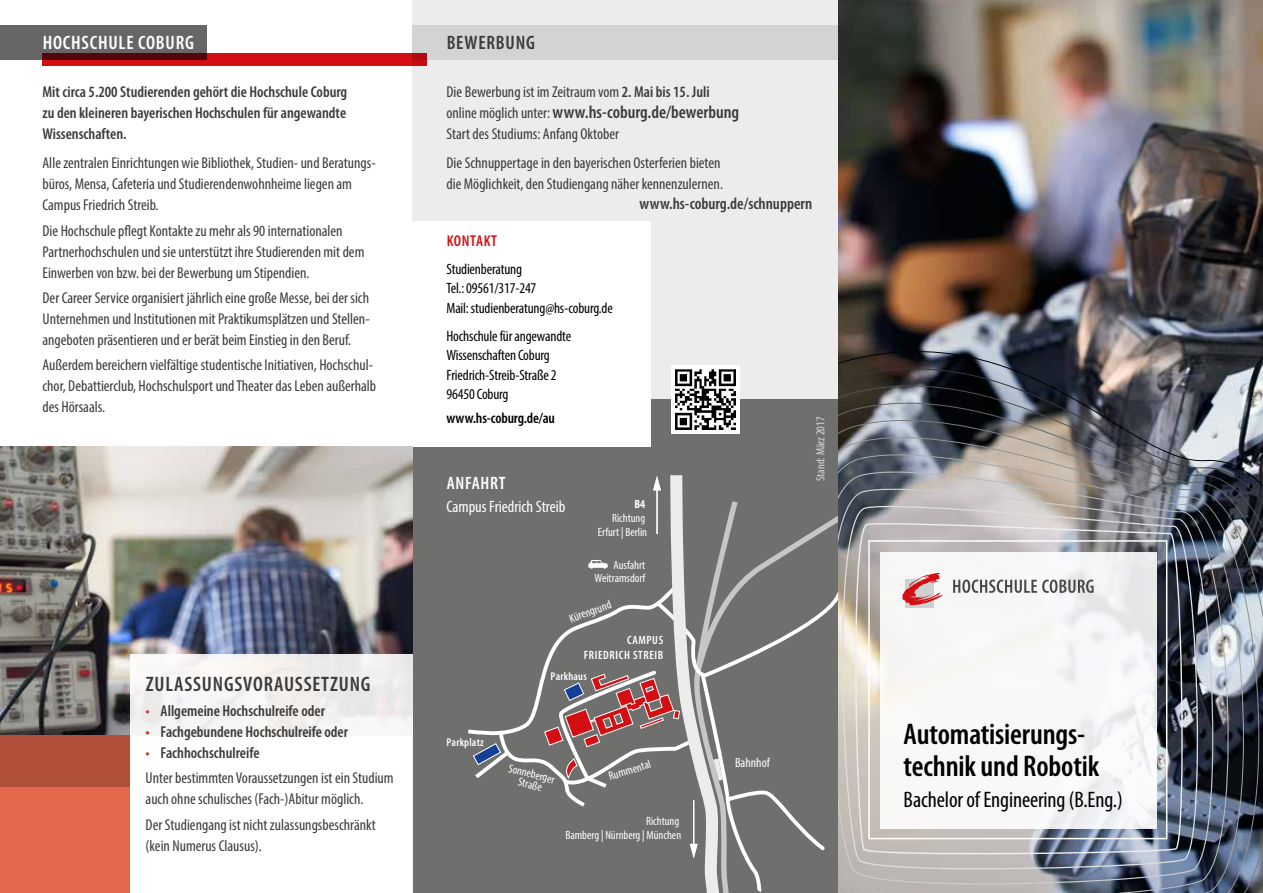
<style>
.page{position:relative;width:1263px;height:893px;background:#fff}
.page>*{position:absolute;margin:0;border:0;box-sizing:border-box;transform-origin:0 0}
.t1{font:600 condensed 30px/31.5px "Myriad Pro";letter-spacing:-.005em;color:#000}
.t2{font:condensed 22.5px "Myriad Pro";letter-spacing:-.005em;color:#000}
.t3{font:600 condensed 21px "Myriad Pro";letter-spacing:.04em;color:#3b3b3a}
.t4{font:600 condensed 19.5px "Myriad Pro";letter-spacing:.04em;color:#fff}
.t5{font:600 condensed 19.5px "Myriad Pro";letter-spacing:.04em;color:#3b3b3a}
.t6{font:600 condensed 18px "Myriad Pro";color:#3b3b3a}
.t7{font:600 condensed 18px "Myriad Pro";letter-spacing:.04em;color:#fff}
.t8{font:600 condensed 16.5px "Myriad Pro";color:#3b3b3a}
.t9{font:condensed 16.5px "Myriad Pro";color:#fff}
.t10{font:condensed 15.75px/21px "Myriad Pro";color:#3b3b3a}
.t11{font:600 condensed 15.75px/21px "Myriad Pro";color:#3b3b3a;text-align:justify}
.t12{font:600 condensed 15.75px "Myriad Pro";letter-spacing:.04em;color:#d40f14}
.t13{font:condensed 15px/19.5px "Myriad Pro";letter-spacing:-.01em;color:#000}
.t14{font:600 condensed 15px "Myriad Pro";letter-spacing:-.01em;color:#000}
.t15{font:condensed 13.35px "Myriad Pro";color:#fff}
.t16{font:condensed 12px/14.4px "Myriad Pro";color:#fff;text-align:right}
.t17{font:600 condensed 12px/14.4px "Myriad Pro";letter-spacing:.05em;color:#fff;text-align:right}
.t18{font:condensed 12px "Myriad Pro";color:#dadada}
.t19{font:700 condensed 12px "Myriad Pro";color:#fff}
.t20{font:600 condensed 11.4px "Myriad Pro";letter-spacing:.02em;color:#fff}
.s1{color:#d13425}
.s2{font-weight:600;color:#d13425}
.s3{font-weight:600}
.s4{font-weight:400;font-size:15.75px}
</style>
<div class="page">
<img style="left:838px;top:0;width:425px;height:314px">
<img style="left:838px;top:314px;width:425px;height:20px">
<svg style="left:838px;top:334px;width:425px;height:21px;background:#5d5d63"></svg>
<svg style="left:838px;top:355px;width:425px;height:21px;background:#4d4a4e"></svg>
<img style="left:838px;top:376px;width:425px;height:20px">
<svg style="left:838px;top:396px;width:425px;height:21px;background:#565a61"></svg>
<svg style="left:838px;top:417px;width:425px;height:21px;background:#707277"></svg>
<img style="left:838px;top:438px;width:425px;height:455px">
<img style="left:838px;top:458px;width:410px;height:435px">
<img style="left:838px;top:479px;width:389px;height:414px">
<img style="left:838px;top:500px;width:369px;height:376px">
<svg style="left:849px;top:520px;width:338px;height:337px"></svg>
<div style="left:868px;top:540px;width:299px;height:299px;border:2px solid #fff"></div>
<div style="left:412px;top:0;width:426px;height:448px;background:#ececed"></div>
<div style="left:412px;top:400px;width:426px;height:493px;background:#6f6f6e"></div>
<img style="left:0;top:446px;width:412px;height:290px">
<div style="left:0;top:736px;width:130px;height:157px;background:#e2674b"></div>
<div style="left:0;top:736px;width:130px;height:51px;background:#b1503a"></div>
<div style="left:130px;top:655px;width:282px;height:238px;background:linear-gradient(to bottom,#f2f1f0,#fff)"></div>
<div style="left:412px;top:221px;width:239px;height:225px;background:#fff"></div>
<div style="left:672px;top:366px;width:68px;height:68px;background:#fff"></div>
<img style="left:676px;top:370px;width:60px;height:60px">
<svg style="left:723px;top:501px;width:115px;height:392px"></svg>
<svg style="left:468px;top:545px;width:370px;height:347px"></svg>
<svg style="left:472px;top:743px;width:29px;height:22px"></svg>
<svg style="left:544px;top:475px;width:179px;height:418px"></svg>
<div style="left:412px;top:26px;width:426px;height:34px;background:#d3d3d4"></div>
<div style="left:0;top:26px;width:206px;height:34px;background:#666"></div>
<svg style="left:43px;top:53px;width:384px;height:13px;background:#b50c11"></svg>
<p class="t4" style="left:43px;top:30px;width:153px">HOCHSCHULE COBURG</p>
<p class="t5" style="left:447px;top:30px;width:90px">BEWERBUNG</p>
<p class="t11" style="left:43px;top:81px;width:306px">Mit circa 5.200 Studierenden gehört die Hochschule Coburg zu den kleineren bayerischen Hochschulen für angewandte Wissenschaften.</p>
<p class="t10" style="left:43px;top:152px;width:335px">Alle zentralen Einrichtungen wie Bibliothek, Studien- und Beratungs&shy;büros, Mensa, Cafeteria und Studierendenwohnheime liegen am<br>Campus Friedrich Streib.</p>
<p class="t10" style="left:43px;top:220px;width:323px">Die Hochschule pflegt Kontakte zu mehr als 90 internationalen<br>Partnerhochschulen und sie unterstützt ihre Studierenden mit dem<br>Einwerben von bzw. bei der Bewerbung um Stipendien.</p>
<p class="t10" style="left:43px;top:287px;width:328px;text-align:justify">Der Career Service organisiert jährlich eine große Messe, bei der sich Unternehmen und Institutionen mit Praktikumsplätzen und Stellen&shy;angeboten präsentieren und er berät beim Einstieg in den Beruf.</p>
<p class="t10" style="left:43px;top:354px;width:335px">Außerdem bereichern vielfältige studentische Initiativen, Hochschul&shy;chor, Debattierclub, Hochschulsport und Theater das Leben außerhalb des Hörsaals.</p>
<h3 class="t3" style="left:146px;top:671px;width:226px">ZULASSUNGSVORAUSSETZUNG</h3>
<p class="t11" style="left:146px;top:700px;width:181px"><span class="s1">•</span> Allgemeine Hochschulreife oder</p>
<p class="t11" style="left:146px;top:721px;width:204px"><span class="s1">•</span> Fachgebundene Hochschulreife oder</p>
<p class="t10" style="left:146px;top:740px;width:249px;line-height:25.2px"><span class="s2">•</span> <span class="s3">Fachhochschulreife<br></span>Unter bestimmten Voraussetzungen ist ein Studium</p>
<p class="t10" style="left:146px;top:786px;width:232px;line-height:25.2px">auch ohne schulisches (Fach-)Abitur möglich.<br>Der Studiengang ist nicht zulassungsbeschränkt</p>
<p class="t10" style="left:146px;top:835px;width:118px">(kein Numerus Clausus).</p>
<p class="t10" style="left:446px;top:81px;width:265px">Die Bewerbung ist im Zeitraum vom <span class="s3">2. Mai bis 15. Juli</span></p>
<p class="t6" style="left:446px;top:101px;width:294px"><span class="s4">online möglich unter:</span> www.hs-coburg.de/bewerbung</p>
<p class="t10" style="left:446px;top:119px;width:276px;line-height:29.5px">Start des Studiums: Anfang Oktober<br>Die Schnuppertage in den bayerischen Osterferien bieten</p>
<p class="t10" style="left:446px;top:173px;width:278px">die Möglichkeit, den Studiengang näher kennenzulernen.</p>
<p class="t8" style="left:640px;top:194px;width:174px">www.hs-coburg.de/schnuppern</p>
<p class="t12" style="left:447px;top:231px;width:52px">KONTAKT</p>
<p class="t13" style="left:446px;top:259px;width:168px">Studienberatung<br>Tel.: 09561/317-247<br>Mail: studienberatung@hs-coburg.de</p>
<p class="t13" style="left:446px;top:326px;width:126px">Hochschule für angewandte<br>Wissenschaften Coburg<br>Friedrich-Streib-Straße 2<br>96450 Coburg</p>
<p class="t14" style="left:446px;top:409px;width:110px">www.hs-coburg.de/au</p>
<p class="t18" style="left:813px;top:481px;width:66px;rotate:-90deg">Stand: März 2017</p>
<p class="t7" style="left:447px;top:472px;width:60px">ANFAHRT</p>
<p class="t9" style="left:446px;top:497px;width:120px">Campus Friedrich Streib</p>
<p class="t19" style="left:634px;top:496px;width:12px">B4</p>
<p class="t16" style="left:598px;top:511px;width:51px">Richtung<br>Erfurt | Berlin</p>
<p class="t16" style="left:595px;top:558px;width:52px;line-height:13.4px">Ausfahrt<br>Weitramsdorf</p>
<p class="t16" style="left:567px;top:612px;width:45px;rotate:-20deg">Kürengrund</p>
<p class="t17" style="left:584px;top:633px;width:81px">CAMPUS<br>FRIEDRICH STREIB</p>
<p class="t20" style="left:446px;top:736px;width:39px">Parkplatz</p>
<p class="t20" style="left:551px;top:669px;width:38px">Parkhaus</p>
<p class="t16" style="left:510px;top:763px;width:49px;line-height:10.6px;text-align:center;rotate:14deg">Sonneberger<br>Straße</p>
<p class="t16" style="left:607px;top:769px;width:45px;rotate:-17deg">Rummental</p>
<p class="t16" style="left:565px;top:814px;width:117px">Richtung<br>Bamberg | Nürnberg | München</p>
<p class="t15" style="left:735px;top:755px;width:36px">Bahnhof</p>
<h1 class="t1" style="left:904px;top:718px;width:197px">Automatisierungs&shy;technik und Robotik</h1>
<h2 class="t2" style="left:904px;top:786px;width:221px">Bachelor of Engineering (B.Eng.)</h2>
</div>
